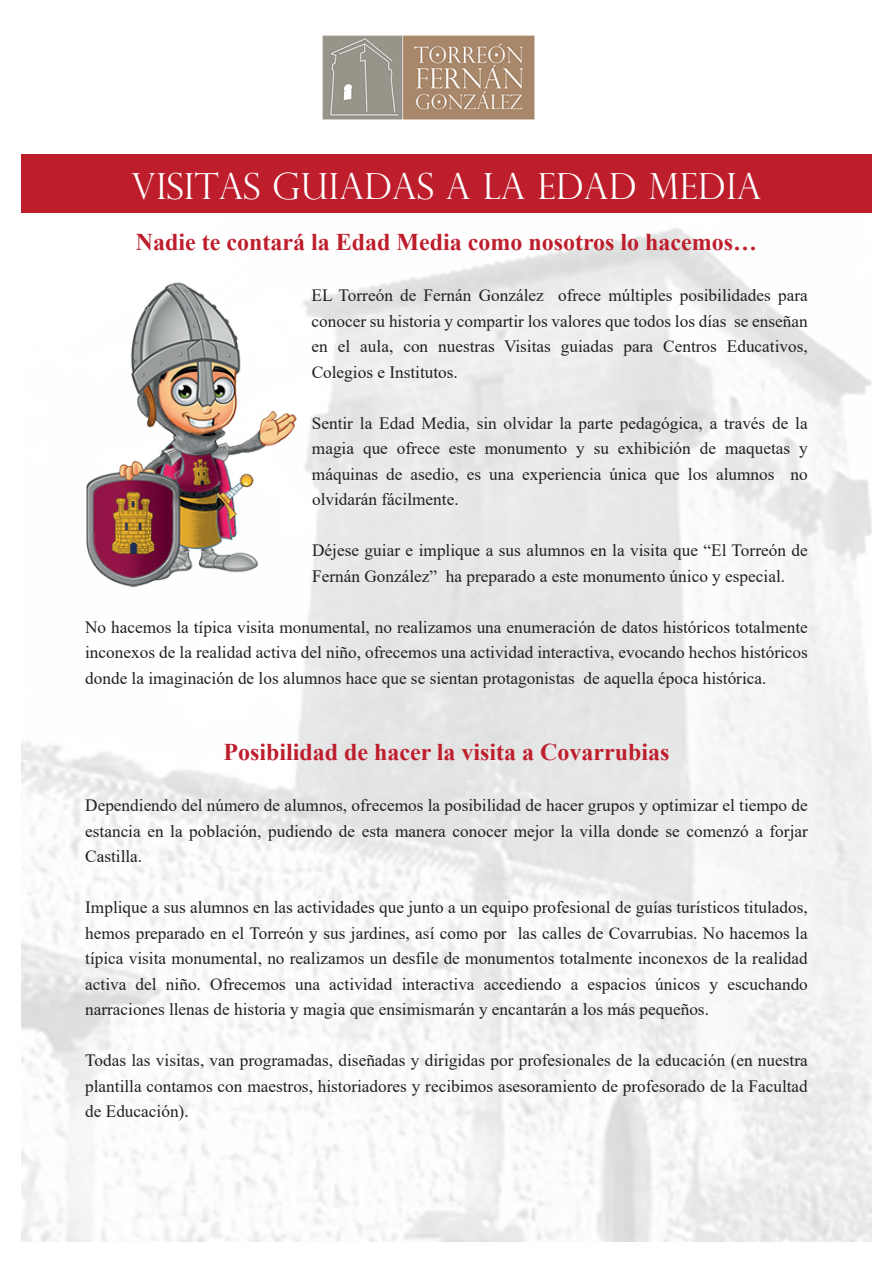
<style>
.page{position:relative;width:893px;height:1263px;background:#fff}
.page>*{position:absolute;margin:0;border:0;box-sizing:border-box;transform-origin:0 0}
.t1{font:36px "My Font";color:#fff}
.t2{font:700 24px "Times New Roman";color:#be1d2c}
.t3{font:17.25px/25.5px "Times New Roman";color:#231f20;text-align:justify}
</style>
<div class="page">
<img style="left:86px;top:282px;width:211px;height:306px">
<div style="left:21px;top:155px;width:851px;height:58px;background:#be1d2c"></div>
<img style="left:322px;top:35px;width:213px;height:84px">
<h1 class="t1" style="left:131px;top:165px;width:632px">VISITAS GUIADAS A LA EDAD MEDIA</h1>
<h2 class="t2" style="left:136px;top:225px;width:623px">Nadie te contará la Edad Media como nosotros lo hacemos…</h2>
<p class="t3" style="left:311px;top:282px;width:498px">EL Torreón de Fernán González ofrece múltiples posibilidades para conocer su historia y compartir los valores que todos los días se enseñan en el aula, con nuestras Visitas guiadas para Centros Educativos, Colegios e Institutos.</p>
<p class="t3" style="left:312px;top:410px;width:497px">Sentir la Edad Media, sin olvidar la parte pedagógica, a través de la magia que ofrece este monumento y su exhibición de maquetas y máquinas de asedio, es una experiencia única que los alumnos no olvidarán fácilmente.</p>
<p class="t3" style="left:312px;top:537px;width:497px">Déjese guiar e implique a sus alumnos en la visita que “El Torreón de<br>Fernán González” ha preparado a este monumento único y especial.</p>
<p class="t3" style="left:85px;top:614px;width:724px">No hacemos la típica visita monumental, no realizamos una enumeración de datos históricos totalmente inconexos de la realidad activa del niño, ofrecemos una actividad interactiva, evocando hechos históricos donde la imaginación de los alumnos hace que se sientan protagonistas de aquella época histórica.</p>
<h2 class="t2" style="left:223px;top:735px;width:448px">Posibilidad de hacer la visita a Covarrubias</h2>
<p class="t3" style="left:85px;top:792px;width:724px">Dependiendo del número de alumnos, ofrecemos la posibilidad de hacer grupos y optimizar el tiempo de estancia en la población, pudiendo de esta manera conocer mejor la villa donde se comenzó a forjar Castilla.</p>
<p class="t3" style="left:85px;top:894px;width:724px">Implique a sus alumnos en las actividades que junto a un equipo profesional de guías turísticos titulados, hemos preparado en el Torreón y sus jardines, así como por las calles de Covarrubias. No hacemos la típica visita monumental, no realizamos un desfile de monumentos totalmente inconexos de la realidad activa del niño. Ofrecemos una actividad interactiva accediendo a espacios únicos y escuchando narraciones llenas de historia y magia que ensimismarán y encantarán a los más pequeños.</p>
<p class="t3" style="left:85px;top:1047px;width:724px">Todas las visitas, van programadas, diseñadas y dirigidas por profesionales de la educación (en nuestra plantilla contamos con maestros, historiadores y recibimos asesoramiento de profesorado de la Facultad de Educación).</p>
</div>
